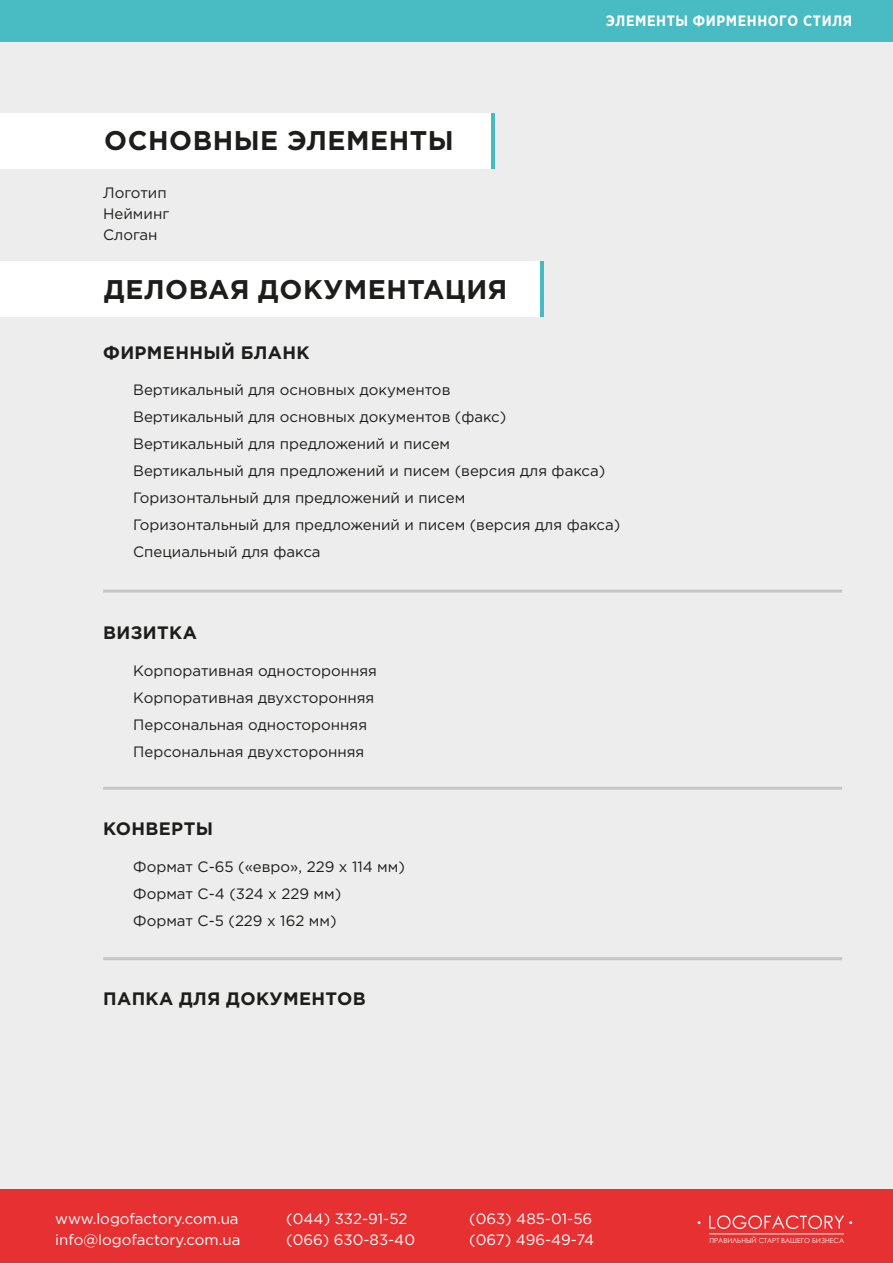
<style>
.page{position:relative;width:893px;height:1263px;background:#ededed}
.page>*{position:absolute;margin:0;border:0;box-sizing:border-box;transform-origin:0 0}
.t1{font:700 27px "Gotham Pro";letter-spacing:.02em;color:#1d1d1b}
.t2{font:700 18px "Gotham Pro";letter-spacing:.02em;color:#1d1d1b}
.t3{font:15px/27px "Gotham Pro";color:#1d1d1b}
.t4{font:15px/21px "Gotham Pro";color:#fff}
.t5{font:700 15px "Gotham Pro Narrow";letter-spacing:.04em;color:#fff}
.t6{font:6.9px "Century Gothic";color:#fff}
</style>
<div class="page">
<div style="left:0;top:0;width:893px;height:41px;background:#49bbc3"></div>
<div style="left:0;top:1190px;width:893px;height:73px;background:#e63031"></div>
<svg style="left:709px;top:1215px;width:143px;height:14px"></svg>
<div style="left:0;top:113px;width:491px;height:55px;background:#fff"></div>
<hr style="left:491px;top:113px;width:3px;height:55px;background:#48bbc1">
<div style="left:0;top:261px;width:540px;height:56px;background:#fff"></div>
<hr style="left:540px;top:261px;width:4px;height:56px;background:#48bbc1">
<hr style="left:103px;top:590px;width:739px;height:3px;background:#c6c6c6">
<hr style="left:103px;top:787px;width:739px;height:3px;background:#c6c6c6">
<hr style="left:103px;top:957px;width:739px;height:3px;background:#c6c6c6">
<h1 class="t1" style="left:104px;top:125px;width:351px">ОСНОВНЫЕ ЭЛЕМЕНТЫ</h1>
<p class="t3" style="left:103px;top:183px;width:68px;line-height:21px">Логотип<br>Нейминг<br>Слоган</p>
<h1 class="t1" style="left:104px;top:273px;width:404px">ДЕЛОВАЯ ДОКУМЕНТАЦИЯ</h1>
<p class="t5" style="left:606px;top:12px;width:248px">ЭЛЕМЕНТЫ ФИРМЕННОГО СТИЛЯ</p>
<p class="t2" style="left:103px;top:342px;width:208px">ФИРМЕННЫЙ БЛАНК</p>
<p class="t3" style="left:133px;top:376px;width:488px">Вертикальный для основных документов<br>Вертикальный для основных документов (факс)<br>Вертикальный для предложений и писем<br>Вертикальный для предложений и писем (версия для факса)<br>Горизонтальный для предложений и писем<br>Горизонтальный для предложений и писем (версия для факса)<br>Специальный для факса</p>
<p class="t2" style="left:103px;top:622px;width:95px">ВИЗИТКА</p>
<p class="t3" style="left:133px;top:657px;width:245px">Корпоративная односторонняя<br>Корпоративная двухсторонняя<br>Персональная односторонняя<br>Персональная двухсторонняя</p>
<p class="t2" style="left:103px;top:818px;width:111px">КОНВЕРТЫ</p>
<p class="t3" style="left:133px;top:853px;width:273px">Формат С-65 («евро», 229 х 114 мм)<br>Формат С-4 (324 х 229 мм)<br>Формат С-5 (229 х 162 мм)</p>
<p class="t2" style="left:103px;top:988px;width:264px">ПАПКА ДЛЯ ДОКУМЕНТОВ</p>
<p class="t4" style="left:55px;top:1208px;width:187px">www.logofactory.com.ua info@logofactory.com.ua</p>
<p class="t4" style="left:286px;top:1208px;width:130px">(044) 332-91-52 (066) 630-83-40</p>
<p class="t4" style="left:469px;top:1208px;width:126px">(063) 485-01-56 (067) 496-49-74</p>
<p class="t6" style="left:709px;top:1236px;width:136px">ПРАВИЛЬНЫЙ СТАРТ ВАШЕГО БИЗНЕСА</p>
</div>
